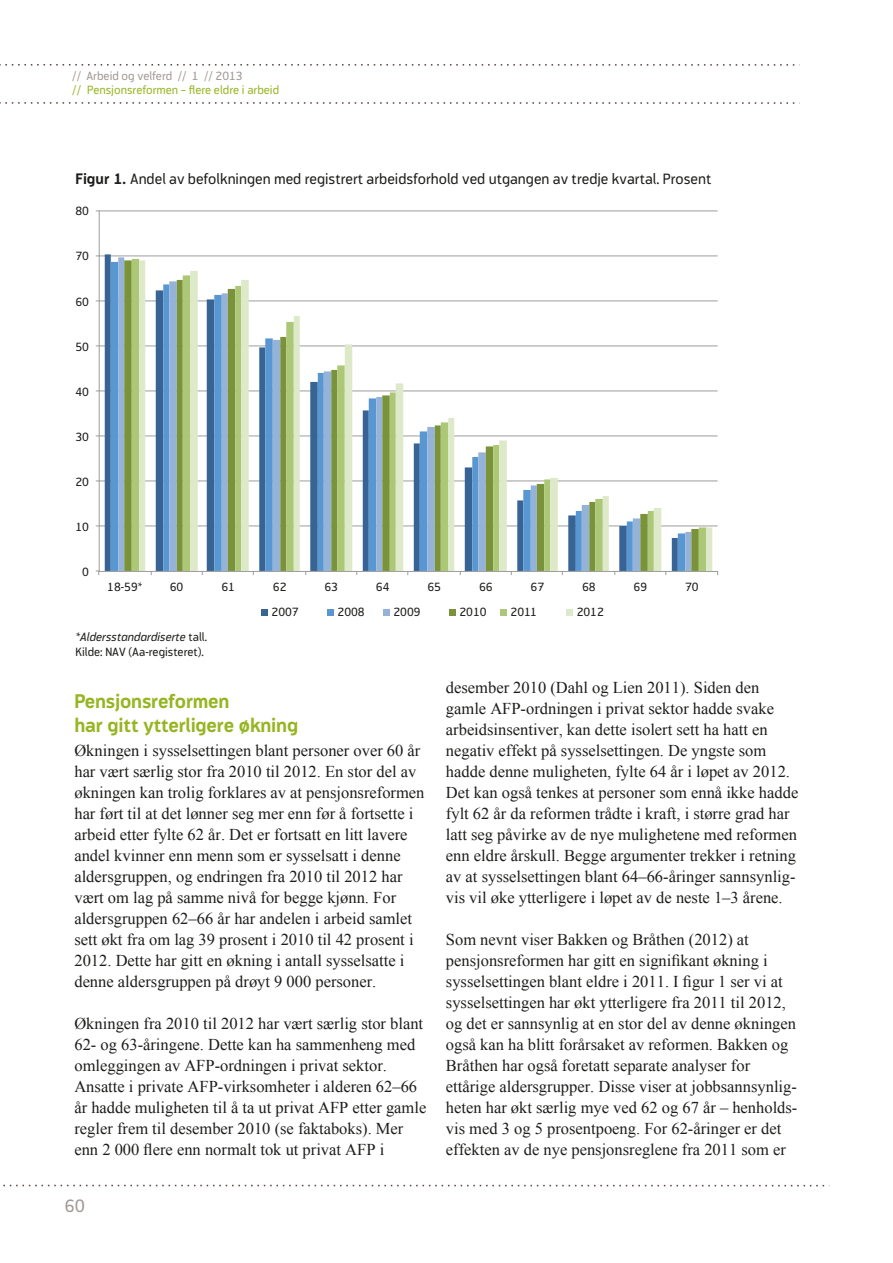
<style>
.page{position:relative;width:893px;height:1263px;background:#fff}
.page>*{position:absolute;margin:0;border:0;box-sizing:border-box;transform-origin:0 0}
.t1{font:700 19.5px/24px "Modus";letter-spacing:-.01em;color:#96b522}
.t2{font:18px "Modus";color:#a39a94}
.t3{font:16.5px/21px "Times New Roman";color:#1d1d1b}
.t4{font:15px "Modus";color:#1d1d1b}
.t5{font:12px/15px "Modus";color:#1d1d1b}
.t6{font:12px "Modus";color:#96b522}
.t7{font:12px "Modus";color:#a39a94}
.s1{font-weight:700}
.s2{font-style:italic}
</style>
<div class="page">
<svg style="left:0;top:64px;width:795px;height:2px"></svg>
<svg style="left:0;top:102px;width:795px;height:2px"></svg>
<svg style="left:3px;top:1185px;width:822px;height:1px"></svg>
<hr style="left:99px;top:526px;width:619px;height:1px;background:#9d9d9d">
<hr style="left:99px;top:481px;width:619px;height:1px;background:#9d9d9d">
<hr style="left:99px;top:436px;width:619px;height:1px;background:#9d9d9d">
<hr style="left:99px;top:391px;width:619px;height:1px;background:#9d9d9d">
<hr style="left:99px;top:346px;width:619px;height:1px;background:#9d9d9d">
<hr style="left:99px;top:301px;width:619px;height:1px;background:#9d9d9d">
<hr style="left:99px;top:256px;width:619px;height:1px;background:#9d9d9d">
<hr style="left:99px;top:211px;width:619px;height:1px;background:#9d9d9d">
<svg style="left:105px;top:254px;width:573px;height:317px"></svg>
<svg style="left:139px;top:260px;width:573px;height:311px"></svg>
<hr style="left:99px;top:210px;width:1px;height:361px;background:#9d9d9d">
<hr style="left:99px;top:571px;width:619px;height:1px;background:#9d9d9d">
<svg style="left:261px;top:609px;width:6px;height:6px"></svg>
<svg style="left:327px;top:609px;width:6px;height:6px"></svg>
<svg style="left:383px;top:609px;width:6px;height:6px"></svg>
<svg style="left:449px;top:609px;width:6px;height:6px"></svg>
<svg style="left:500px;top:609px;width:6px;height:6px"></svg>
<svg style="left:566px;top:609px;width:6px;height:6px"></svg>
<p class="t7" style="left:72px;top:69px;width:172px">// Arbeid og velferd // 1 // 2013</p>
<p class="t6" style="left:72px;top:83px;width:208px">// Pensjonsreformen – flere eldre i arbeid</p>
<p class="t4" style="left:76px;top:170px;width:637px"><span class="s1">Figur 1.</span> Andel av befolkningen med registrert arbeidsforhold ved utgangen av tredje kvartal. Prosent</p>
<p class="t5" style="left:76px;top:204px;width:15px">80</p>
<p class="t5" style="left:76px;top:249px;width:15px">70</p>
<p class="t5" style="left:76px;top:294px;width:15px">60</p>
<p class="t5" style="left:76px;top:339px;width:15px">50</p>
<p class="t5" style="left:76px;top:384px;width:15px">40</p>
<p class="t5" style="left:76px;top:429px;width:15px">30</p>
<p class="t5" style="left:76px;top:474px;width:15px">20</p>
<p class="t5" style="left:76px;top:519px;width:15px">10</p>
<p class="t5" style="left:82px;top:565px;width:8px">0</p>
<p class="t5" style="left:107px;top:579px;width:37px">18-59*</p>
<p class="t5" style="left:170px;top:579px;width:15px">60</p>
<p class="t5" style="left:221px;top:579px;width:15px">61</p>
<p class="t5" style="left:273px;top:579px;width:15px">62</p>
<p class="t5" style="left:324px;top:579px;width:15px">63</p>
<p class="t5" style="left:376px;top:579px;width:15px">64</p>
<p class="t5" style="left:427px;top:579px;width:15px">65</p>
<p class="t5" style="left:479px;top:579px;width:15px">66</p>
<p class="t5" style="left:531px;top:579px;width:15px">67</p>
<p class="t5" style="left:582px;top:579px;width:15px">68</p>
<p class="t5" style="left:634px;top:579px;width:15px">69</p>
<p class="t5" style="left:685px;top:579px;width:15px">70</p>
<p class="t5" style="left:272px;top:605px;width:29px">2007</p>
<p class="t5" style="left:338px;top:605px;width:29px">2008</p>
<p class="t5" style="left:393px;top:605px;width:29px">2009</p>
<p class="t5" style="left:459px;top:605px;width:29px">2010</p>
<p class="t5" style="left:511px;top:605px;width:28px">2011</p>
<p class="t5" style="left:577px;top:605px;width:29px">2012</p>
<p class="t5" style="left:76px;top:630px;width:133px"><span class="s2">*Aldersstandardiserte</span> tall.<br>Kilde: NAV (Aa-registeret).</p>
<p class="t1" style="left:74px;top:689px;width:225px">Pensjonsreformen<br>har gitt ytterligere økning</p>
<p class="t3" style="left:74px;top:740px;width:352px">Økningen i sysselsettingen blant personer over 60 år har vært særlig stor fra 2010 til 2012. En stor del av økningen kan trolig forklares av at pensjonsreformen har ført til at det lønner seg mer enn før å fortsette i arbeid etter fylte 62 år. Det er fortsatt en litt lavere andel kvinner enn menn som er sysselsatt i denne aldersgruppen, og endringen fra 2010 til 2012 har vært om lag på samme nivå for begge kjønn. For aldersgruppen 62–66 år har andelen i arbeid samlet sett økt fra om lag 39 prosent i 2010 til 42 prosent i 2012. Dette har gitt en økning i antall sysselsatte i denne aldersgruppen på drøyt 9 000 personer.</p>
<p class="t3" style="left:74px;top:1013px;width:353px">Økningen fra 2010 til 2012 har vært særlig stor blant 62- og 63-åringene. Dette kan ha sammenheng med omleggingen av AFP-ordningen i privat sektor.<br>Ansatte i private AFP-virksomheter i alderen 62–66 år hadde muligheten til å ta ut privat AFP etter gamle regler frem til desember 2010 (se faktaboks). Mer enn 2 000 flere enn normalt tok ut privat AFP i</p>
<p class="t2" style="left:65px;top:1195px;width:22px">60</p>
<p class="t3" style="left:446px;top:677px;width:354px">desember 2010 (Dahl og Lien 2011). Siden den gamle AFP-ordningen i privat sektor hadde svake arbeidsinsentiver, kan dette isolert sett ha hatt en negativ effekt på sysselsettingen. De yngste som hadde denne muligheten, fylte 64 år i løpet av 2012.<br>Det kan også tenkes at personer som ennå ikke hadde fylt 62 år da reformen trådte i kraft, i større grad har latt seg påvirke av de nye mulighetene med reformen enn eldre årskull. Begge argumenter trekker i retning av at sysselsettingen blant 64–66-åringer sannsynlig&shy;vis vil øke ytterligere i løpet av de neste 1–3 årene.</p>
<p class="t3" style="left:446px;top:929px;width:353px">Som nevnt viser Bakken og Bråthen (2012) at pensjonsreformen har gitt en signifikant økning i sysselsettingen blant eldre i 2011. I figur 1 ser vi at sysselsettingen har økt ytterligere fra 2011 til 2012, og det er sannsynlig at en stor del av denne økningen også kan ha blitt forårsaket av reformen. Bakken og Bråthen har også foretatt separate analyser for ettårige aldersgrupper. Disse viser at jobbsannsynlig&shy;heten har økt særlig mye ved 62 og 67 år – henholds&shy;vis med 3 og 5 prosentpoeng. For 62-åringer er det effekten av de nye pensjonsreglene fra 2011 som er</p>
</div>
